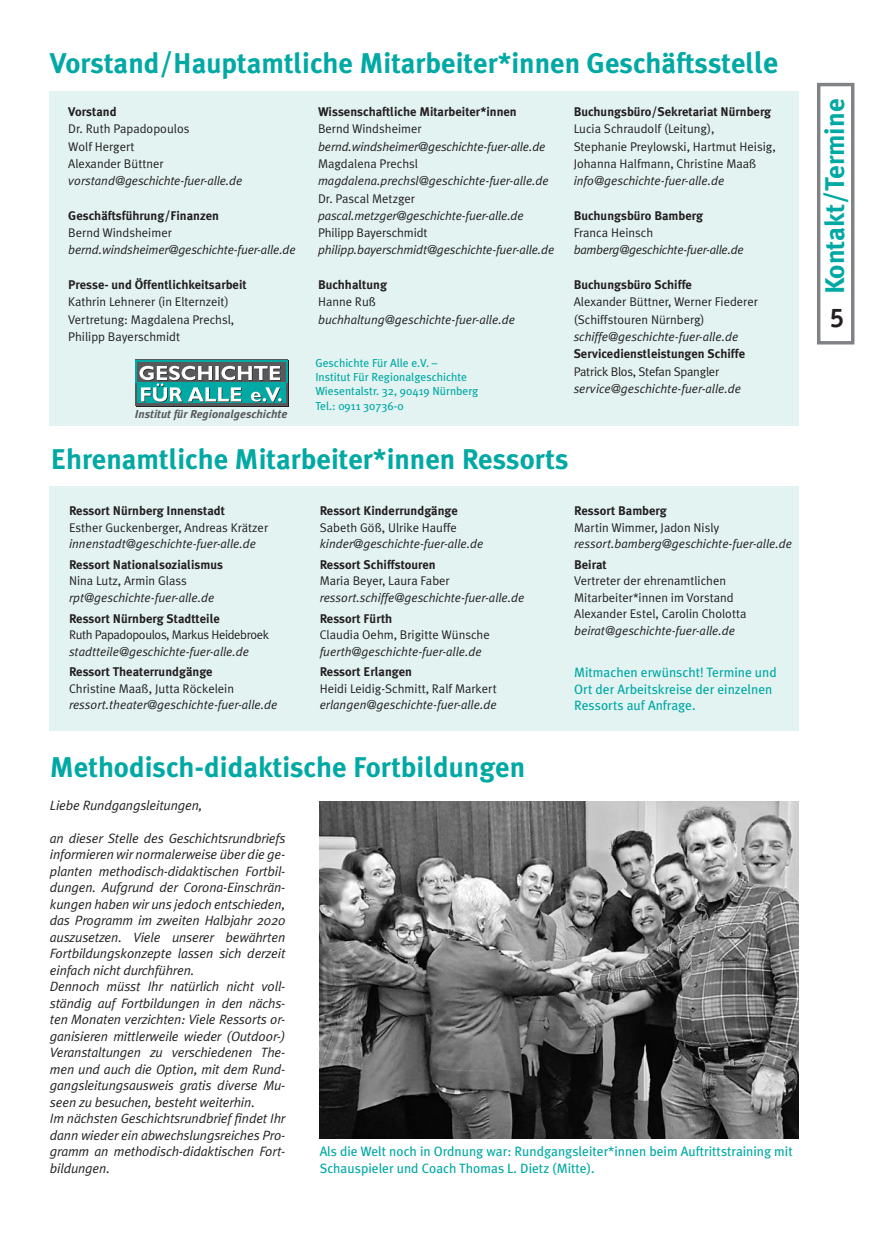
<style>
.page{position:relative;width:889px;height:1260px;background:#fff}
.page>*{position:absolute;margin:0;border:0;box-sizing:border-box;transform-origin:0 0}
.t1{font:700 28.5px "Meta Plus";color:#00a9a4}
.t2{font:700 27px "Meta Plus";color:#00a9a4}
.t3{font:700 27px "Officina Sans";color:#231f20}
.t4{font:italic 13.5px/16.5px "Meta Plus Normal";letter-spacing:-.01em;color:#231f20}
.t5{font:13.5px/16.5px "Meta Plus";color:#00a9a4}
.t6{font:italic 12.6px "Meta Plus Normal";color:#231f20}
.t7{font:12.6px/17.2px "Meta Plus Normal";color:#231f20}
.t8{font:700 12.6px "Meta Plus";color:#231f20}
.t9{font:12.6px "Meta Plus Normal";letter-spacing:-.03em;color:#231f20}
.t10{font:italic 12.6px "Meta Plus Normal";letter-spacing:-.02em;color:#231f20}
.t11{font:12.6px "Meta Plus Normal";letter-spacing:-.02em;color:#231f20}
.t12{font:11.55px/14.2px "Meta Plus";color:#00a9a4}
.t13{font:italic 700 11.4px "Meta Plus";color:#58595b}
.s1{font-size:30px}
.s2{font-size:11.85px}
</style>
<div class="page">
<div style="left:50px;top:486px;width:748px;height:244px;background:#e3f3f2"></div>
<div style="left:50px;top:91px;width:748px;height:334px;background:#e3f3f2"></div>
<svg style="left:136px;top:360px;width:153px;height:46px"></svg>
<div style="left:135px;top:359px;width:153px;height:46px;background:#58595b"></div>
<div style="left:135px;top:359px;width:153px;height:23px;background:#00a9a4"></div>
<div style="left:137px;top:362px;width:148px;height:20px;background:#58595b"></div>
<div style="left:137px;top:382px;width:148px;height:21px;background:#00a9a4"></div>
<svg style="left:139px;top:366px;width:143px;height:36px"></svg>
<img style="left:319px;top:801px;width:479px;height:336px">
<div style="left:816px;top:83px;width:38px;height:261px;border:3px solid #808285"></div>
<h1 class="t1" style="left:50px;top:53px;width:730px">Vorstand/Hauptamtliche Mitarbeiter*innen Geschäftsstel<span class="s1">le</span></h1>
<p class="t8" style="left:68px;top:107px;width:50px">Vorstand</p>
<p class="t7" style="left:68px;top:122px;width:123px">Dr. Ruth Papadopoulos<br>Wolf Hergert<br>Alexander Büttner</p>
<p class="t6" style="left:68px;top:176px;width:175px">vorstand@geschichte-fuer-alle.de</p>
<p class="t8" style="left:68px;top:211px;width:152px">Geschäftsführung/Finanzen</p>
<p class="t7" style="left:68px;top:225px;width:105px">Bernd Windsheimer</p>
<p class="t6" style="left:68px;top:246px;width:229px">bernd.windsheimer@geschichte-fuer-alle.de</p>
<p class="t8" style="left:68px;top:280px;width:180px">Presse- und Öffentlichkeitsarbeit</p>
<p class="t7" style="left:68px;top:294px;width:167px">Kathrin Lehnerer (in Elternzeit)<br>Vertretung: Magdalena Prechsl,<br>Philipp Bayerschmidt</p>
<p class="t13" style="left:135px;top:407px;width:154px">Institut für Regionalgeschich<span class="s2">te</span></p>
<p class="t8" style="left:318px;top:107px;width:200px">Wissenschaftliche Mitarbeiter*innen</p>
<p class="t7" style="left:318px;top:122px;width:105px">Bernd Windsheimer</p>
<p class="t6" style="left:318px;top:142px;width:229px">bernd.windsheimer@geschichte-fuer-alle.de</p>
<p class="t7" style="left:318px;top:156px;width:101px">Magdalena Prechsl</p>
<p class="t6" style="left:318px;top:176px;width:232px">magdalena.prechsl@geschichte-fuer-alle.de</p>
<p class="t7" style="left:318px;top:191px;width:99px">Dr. Pascal Metzger</p>
<p class="t6" style="left:318px;top:211px;width:207px">pascal.metzger@geschichte-fuer-alle.de</p>
<p class="t7" style="left:318px;top:225px;width:111px">Philipp Bayerschmidt</p>
<p class="t6" style="left:318px;top:246px;width:238px">philipp.bayerschmidt@geschichte-fuer-alle.de</p>
<p class="t8" style="left:318px;top:280px;width:70px">Buchhaltung</p>
<p class="t7" style="left:318px;top:294px;width:60px">Hanne Ruß</p>
<p class="t6" style="left:318px;top:315px;width:198px">buchhaltung@geschichte-fuer-alle.de</p>
<p class="t12" style="left:315px;top:357px;width:164px">Geschichte Für Alle e.V. –<br>Institut Für Regionalgeschichte<br>Wiesentalstr. 32, 90419 Nürnberg<br>Tel.: 0911 30736-0</p>
<p class="t8" style="left:573px;top:107px;width:199px">Buchungsbüro/Sekretariat Nürnberg</p>
<p class="t7" style="left:573px;top:122px;width:203px">Lucia Schraudolf (Leitung),<br>Stephanie Preylowski, Hartmut Heisig,<br>Johanna Halfmann, Christine Maaß</p>
<p class="t6" style="left:573px;top:176px;width:152px">info@geschichte-fuer-alle.de</p>
<p class="t8" style="left:573px;top:211px;width:131px">Buchungsbüro Bamberg</p>
<p class="t7" style="left:573px;top:225px;width:81px">Franca Heinsch</p>
<p class="t10" style="left:573px;top:246px;width:171px">bamberg@geschichte-fuer-alle.de</p>
<p class="t8" style="left:573px;top:280px;width:120px">Buchungsbüro Schiffe</p>
<p class="t7" style="left:573px;top:294px;width:186px">Alexander Büttner, Werner Fiederer (Schiffstouren Nürnberg)</p>
<p class="t6" style="left:573px;top:332px;width:166px">schiffe@geschichte-fuer-alle.de</p>
<p class="t8" style="left:573px;top:349px;width:173px">Servicedienstleistungen Schiffe</p>
<p class="t11" style="left:573px;top:366px;width:147px">Patrick Blos, Stefan Spangler</p>
<p class="t6" style="left:573px;top:384px;width:169px">service@geschichte-fuer-alle.de</p>
<h1 class="t1" style="left:51px;top:449px;width:519px">Ehrenamtliche Mitarbeiter*innen Ressorts</h1>
<p class="t8" style="left:69px;top:506px;width:157px">Ressort Nürnberg Innenstadt</p>
<p class="t7" style="left:69px;top:520px;width:201px">Esther Guckenberger, Andreas Krätzer</p>
<p class="t6" style="left:69px;top:539px;width:188px">innenstadt@geschichte-fuer-alle.de</p>
<p class="t8" style="left:69px;top:560px;width:155px">Ressort Nationalsozialismus</p>
<p class="t7" style="left:69px;top:573px;width:119px">Nina Lutz, Armin Glass</p>
<p class="t6" style="left:69px;top:593px;width:147px">rpt@geschichte-fuer-alle.de</p>
<p class="t8" style="left:69px;top:613px;width:152px">Ressort Nürnberg Stadtteile</p>
<p class="t9" style="left:69px;top:630px;width:201px">Ruth Papadopoulos, Markus Heidebroek</p>
<p class="t6" style="left:69px;top:646px;width:182px">stadtteile@geschichte-fuer-alle.de</p>
<p class="t8" style="left:69px;top:667px;width:145px">Ressort Theaterrundgänge</p>
<p class="t7" style="left:69px;top:681px;width:166px">Christine Maaß, Jutta Röckelein</p>
<p class="t6" style="left:69px;top:700px;width:210px">ressort.theater@geschichte-fuer-alle.de</p>
<p class="t8" style="left:319px;top:506px;width:140px">Ressort Kinderrundgänge</p>
<p class="t7" style="left:319px;top:520px;width:139px">Sabeth Göß, Ulrike Hauffe</p>
<p class="t6" style="left:319px;top:539px;width:165px">kinder@geschichte-fuer-alle.de</p>
<p class="t8" style="left:319px;top:560px;width:118px">Ressort Schiffstouren</p>
<p class="t7" style="left:319px;top:573px;width:132px">Maria Beyer, Laura Faber</p>
<p class="t6" style="left:319px;top:593px;width:206px">ressort.schiffe@geschichte-fuer-alle.de</p>
<p class="t8" style="left:319px;top:613px;width:74px">Ressort Fürth</p>
<p class="t7" style="left:319px;top:627px;width:171px">Claudia Oehm, Brigitte Wünsche</p>
<p class="t6" style="left:319px;top:646px;width:163px">fuerth@geschichte-fuer-alle.de</p>
<p class="t8" style="left:319px;top:667px;width:94px">Ressort Erlangen</p>
<p class="t7" style="left:319px;top:681px;width:178px">Heidi Leidig-Schmitt, Ralf Markert</p>
<p class="t6" style="left:319px;top:700px;width:178px">erlangen@geschichte-fuer-alle.de</p>
<h1 class="t1" style="left:50px;top:757px;width:476px">Methodisch-didaktische Fortbildungen</h1>
<p class="t8" style="left:574px;top:506px;width:94px">Ressort Bamberg</p>
<p class="t7" style="left:574px;top:520px;width:147px">Martin Wimmer, Jadon Nisly</p>
<p class="t6" style="left:574px;top:539px;width:219px">ressort.bamberg@geschichte-fuer-alle.de</p>
<p class="t8" style="left:574px;top:560px;width:34px">Beirat</p>
<p class="t7" style="left:574px;top:574px;width:174px;line-height:16.5px">Vertreter der ehrenamtlichen<br>Mitarbeiter*innen im Vorstand<br>Alexander Estel, Carolin Cholotta</p>
<p class="t6" style="left:574px;top:626px;width:162px">beirat@geschichte-fuer-alle.de</p>
<p class="t5" style="left:574px;top:666px;width:204px">Mitmachen erwünscht! Termine und<br>Ort der Arbeitskreise der einzelnen<br>Ressorts auf Anfrage.</p>
<p class="t4" style="left:50px;top:798px;width:154px">Liebe Rundgangsleitungen,</p>
<p class="t4" style="left:50px;top:831px;width:237px">an dieser Stelle des Geschichtsrundbriefs informieren wir normalerweise über die ge&shy;planten methodisch-didaktischen Fortbil&shy;dungen. Aufgrund der Corona-Einschrän&shy;kungen haben wir uns jedoch entschieden, das Programm im zweiten Halbjahr 2020 auszusetzen. Viele unserer bewährten Fortbildungskonzepte lassen sich derzeit einfach nicht durchführen.<br>Dennoch müsst Ihr natürlich nicht voll&shy;ständig auf Fortbildungen in den nächs&shy;ten Monaten verzichten: Viele Ressorts or&shy;ganisieren mittlerweile wieder (Outdoor-)<br>Veranstaltungen zu verschiedenen The&shy;men und auch die Option, mit dem Rund&shy;gangsleitungsausweis gratis diverse Mu&shy;seen zu besuchen, besteht weiterhin.<br>Im nächsten Geschichtsrundbrief findet Ihr dann wieder ein abwechslungsreiches Pro&shy;gramm an methodisch-didaktischen Fort&shy;bildungen.</p>
<p class="t5" style="left:319px;top:1144px;width:474px">Als die Welt noch in Ordnung war: Rundgangsleiter*innen beim Auftrittstraining mit<br>Schauspieler und Coach Thomas L. Dietz (Mitte).</p>
<h2 class="t2" style="left:825px;top:294px;width:197px;rotate:-90deg">Kontakt/Termine</h2>
<h2 class="t3" style="left:829px;top:307px;width:17px">5</h2>
</div>
